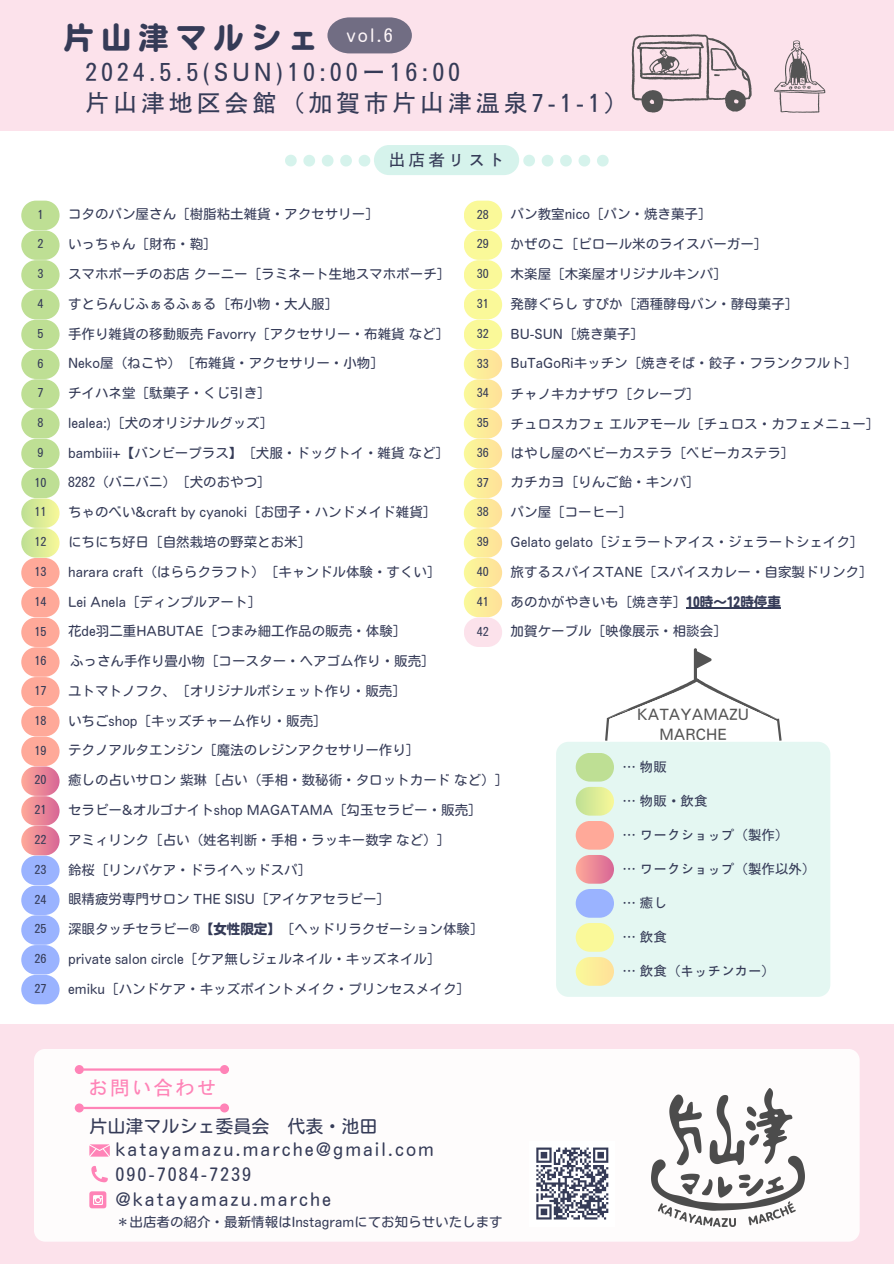
<style>
.page{position:relative;width:894px;height:1264px;background:#fff}
.page>*{position:absolute;margin:0;border:0;box-sizing:border-box;transform-origin:0 0}
.t1{font:30px "Motoya Maru Std W6";letter-spacing:.245em;color:#353b57}
.t2{font:24px "Motoya Gothic Std W3";letter-spacing:.16em;color:#353b57}
.t3{font:19.5px "Motoya Gothic Std W3";letter-spacing:.11em;color:#ff83b7}
.t4{font:18px/24.8px "Motoya Maru Std W3";letter-spacing:.11em;color:#353b57}
.t5{font:18px "Motoya Maru Std W3";color:#353b57}
.t6{font:18px "Motoya Maru Std W3";color:#fff}
.t7{font:16.5px "Motoya Gothic Std W3";letter-spacing:.2em;color:#353b57}
.t8{font:15px/20.2px "Motoya Gothic Std W3";color:#545454;text-align:center}
.t9{font:13.5px "Motoya Maru Std W3";color:#353b57}
.t10{font:13.5px "Motoya Gothic Std W3";color:#353b57}
.t11{font:12px "Motoya Gothic Std W3";color:#353b57}
.s1{font-family:"Motoya Maru Std W6"}
</style>
<div class="page">
<div style="left:0;top:1024px;width:893px;height:239px;background:#fce2eb"></div>
<div style="left:34px;top:1048px;width:825px;height:193px;background:#fff;border-radius:11px"></div>
<div style="left:0;top:0;width:893px;height:131px;background:#fce2eb"></div>
<img style="left:651px;top:1088px;width:153px;height:137px">
<svg style="left:536px;top:1147px;width:73px;height:73px"></svg>
<svg style="left:774px;top:40px;width:51px;height:72px"></svg>
<svg style="left:631px;top:34px;width:120px;height:79px"></svg>
<svg style="left:91px;top:1165px;width:17px;height:17px"></svg>
<svg style="left:89px;top:1144px;width:21px;height:12px"></svg>
<div style="left:89px;top:1191px;width:17px;height:17px;background:#ff83b7;border-radius:3px"></div>
<svg style="left:93px;top:1195px;width:10px;height:9px"></svg>
<hr style="left:83px;top:1068px;width:137px;height:2px;background:#ff83b7">
<div style="left:76px;top:1066px;width:7px;height:6px;background:#ff83b7;border-radius:50%"></div>
<div style="left:75px;top:1065px;width:9px;height:9px;border:2px solid #ff83b7;border-radius:50%"></div>
<div style="left:221px;top:1066px;width:7px;height:6px;background:#ff83b7;border-radius:50%"></div>
<div style="left:220px;top:1065px;width:9px;height:9px;border:2px solid #ff83b7;border-radius:50%"></div>
<hr style="left:83px;top:1106px;width:137px;height:3px;background:#ff83b7">
<div style="left:76px;top:1104px;width:7px;height:7px;background:#ff83b7;border-radius:50%"></div>
<div style="left:75px;top:1103px;width:9px;height:9px;border:2px solid #ff83b7;border-radius:50%"></div>
<div style="left:221px;top:1104px;width:7px;height:7px;background:#ff83b7;border-radius:50%"></div>
<div style="left:220px;top:1103px;width:9px;height:9px;border:2px solid #ff83b7;border-radius:50%"></div>
<svg style="left:21px;top:201px;width:39px;height:803px"></svg>
<div style="left:556px;top:741px;width:273px;height:255px;background:#e4f7f2;border-radius:12px"></div>
<svg style="left:463px;top:201px;width:39px;height:446px"></svg>
<svg style="left:575px;top:753px;width:38px;height:28px"></svg>
<svg style="left:575px;top:787px;width:38px;height:28px"></svg>
<svg style="left:575px;top:821px;width:38px;height:28px"></svg>
<svg style="left:575px;top:855px;width:38px;height:28px"></svg>
<svg style="left:575px;top:889px;width:38px;height:28px"></svg>
<svg style="left:575px;top:923px;width:38px;height:28px"></svg>
<svg style="left:575px;top:957px;width:38px;height:28px"></svg>
<svg style="left:285px;top:155px;width:11px;height:11px"></svg>
<svg style="left:303px;top:155px;width:12px;height:11px"></svg>
<svg style="left:322px;top:155px;width:11px;height:11px"></svg>
<svg style="left:340px;top:155px;width:12px;height:11px"></svg>
<svg style="left:358px;top:155px;width:12px;height:11px"></svg>
<div style="left:374px;top:145px;width:145px;height:30px;background:#d6f3ec;border-radius:15px"></div>
<svg style="left:523px;top:155px;width:12px;height:11px"></svg>
<svg style="left:541px;top:155px;width:12px;height:11px"></svg>
<svg style="left:560px;top:155px;width:11px;height:11px"></svg>
<svg style="left:578px;top:155px;width:12px;height:11px"></svg>
<svg style="left:597px;top:155px;width:11px;height:11px"></svg>
<hr style="left:686px;top:607px;width:94px;height:2px;background:#353b57">
<svg style="left:603px;top:648px;width:179px;height:94px"></svg>
<svg style="left:327px;top:17px;width:85px;height:36px;background:#827b90"></svg>
<h2 class="t1" style="left:64px;top:22px;width:256px">片山津マルシェ</h2>
<h3 class="t6" style="left:346px;top:26px;width:48px">vol.6</h3>
<p class="t2" style="left:85px;top:60px;width:376px">2024.5.5(SUN)10:00ー16:00</p>
<p class="t2" style="left:85px;top:91px;width:544px">片山津地区会館（加賀市片山津温泉7-1-1）</p>
<p class="t7" style="left:388px;top:152px;width:117px">出店者リスト</p>
<p class="t9" style="left:68px;top:207px;width:312px">コタのパン屋さん［樹脂粘土雑貨・アクセサリー］</p>
<p class="t9" style="left:68px;top:237px;width:150px">いっちゃん［財布・鞄］</p>
<p class="t11" style="left:477px;top:208px;width:13px">28</p>
<p class="t11" style="left:477px;top:238px;width:13px">29</p>
<p class="t11" style="left:477px;top:267px;width:13px">30</p>
<p class="t11" style="left:477px;top:297px;width:13px">31</p>
<p class="t11" style="left:477px;top:327px;width:13px">32</p>
<p class="t11" style="left:477px;top:357px;width:13px">33</p>
<p class="t11" style="left:477px;top:387px;width:13px">34</p>
<p class="t11" style="left:477px;top:416px;width:13px">35</p>
<p class="t11" style="left:477px;top:446px;width:13px">36</p>
<p class="t11" style="left:477px;top:476px;width:13px">37</p>
<p class="t11" style="left:477px;top:506px;width:13px">38</p>
<h3 class="t11" style="left:37px;top:208px;width:7px">1</h3>
<p class="t11" style="left:34px;top:238px;width:13px">２</p>
<h6 class="t11" style="left:34px;top:267px;width:13px">３</h6>
<p class="t9" style="left:68px;top:267px;width:383px">スマホポーチのお店クーニー［ラミネート生地スマホポーチ］</p>
<p class="t11" style="left:34px;top:297px;width:13px">４</p>
<p class="t9" style="left:68px;top:297px;width:272px">すとらんじふぁるふぁる［布小物・大人服］</p>
<p class="t11" style="left:34px;top:327px;width:13px">５</p>
<p class="t9" style="left:68px;top:327px;width:382px">手作り雑貨の移動販売 Favorry［アクセサリー・布雑貨など］</p>
<p class="t11" style="left:34px;top:357px;width:13px">６</p>
<p class="t9" style="left:68px;top:356px;width:317px">Neko屋（ねこや）［布雑貨・アクセサリー・小物］</p>
<p class="t11" style="left:34px;top:387px;width:13px">７</p>
<p class="t9" style="left:68px;top:386px;width:204px">チイハネ堂［駄菓子・くじ引き］</p>
<p class="t11" style="left:34px;top:416px;width:13px">８</p>
<p class="t9" style="left:68px;top:416px;width:207px">lealea:)［犬のオリジナルグッズ］</p>
<p class="t11" style="left:37px;top:446px;width:7px">9</p>
<p class="t9" style="left:68px;top:446px;width:382px">bambiii+【バンビープラス】［犬服・ドッグトイ・雑貨など］</p>
<p class="t11" style="left:34px;top:476px;width:13px">10</p>
<p class="t9" style="left:68px;top:475px;width:204px">8282（バニバニ）［犬のおやつ］</p>
<p class="t11" style="left:34px;top:506px;width:13px">11</p>
<p class="t9" style="left:68px;top:505px;width:369px">ちゃのべい&amp;craft by cyanoki［お団子・ハンドメイド雑貨］</p>
<p class="t11" style="left:34px;top:535px;width:13px">12</p>
<p class="t11" style="left:34px;top:565px;width:13px">13</p>
<p class="t9" style="left:68px;top:565px;width:374px">harara craft（はららクラフト）［キャンドル体験・すくい］</p>
<p class="t11" style="left:34px;top:595px;width:13px">14</p>
<p class="t9" style="left:68px;top:594px;width:194px">Lei Anela［ディンプルアート］</p>
<p class="t11" style="left:34px;top:625px;width:13px">15</p>
<p class="t9" style="left:68px;top:624px;width:340px">花de羽二重HABUTAE［つまみ細工作品の販売・体験］</p>
<p class="t11" style="left:34px;top:654px;width:13px">16</p>
<p class="t11" style="left:34px;top:684px;width:13px">17</p>
<p class="t11" style="left:34px;top:714px;width:13px">18</p>
<p class="t11" style="left:34px;top:744px;width:13px">19</p>
<p class="t9" style="left:68px;top:743px;width:353px">テクノアルタエンジン［魔法のレジンアクセサリー作り］</p>
<p class="t11" style="left:34px;top:773px;width:13px">20</p>
<p class="t11" style="left:34px;top:803px;width:13px">21</p>
<p class="t9" style="left:68px;top:535px;width:245px">にちにち好日［自然栽培の野菜とお米］</p>
<p class="t11" style="left:477px;top:535px;width:13px">39</p>
<p class="t11" style="left:477px;top:565px;width:13px">40</p>
<p class="t11" style="left:477px;top:595px;width:13px">41</p>
<p class="t11" style="left:477px;top:625px;width:13px">42</p>
<p class="t9" style="left:70px;top:654px;width:366px">ふっさん手作り畳小物［コースター・ヘアゴム作り・販売］</p>
<p class="t9" style="left:68px;top:684px;width:339px">ユトマトノフク、［オリジナルポシェット作り・販売］</p>
<p class="t9" style="left:68px;top:714px;width:260px">いちごshop［キッズチャーム作り・販売］</p>
<p class="t9" style="left:68px;top:773px;width:441px">癒しの占いサロン紫琳［占い（手相・数秘術・タロットカードなど）］</p>
<p class="t9" style="left:68px;top:803px;width:415px">セラピー&amp;オルゴナイトshop MAGATAMA［勾玉セラピー・販売］</p>
<p class="t11" style="left:34px;top:833px;width:13px">22</p>
<p class="t9" style="left:68px;top:833px;width:383px">アミィリンク［占い（姓名判断・手相・ラッキー数字など）］</p>
<p class="t11" style="left:34px;top:863px;width:13px">23</p>
<p class="t9" style="left:68px;top:862px;width:245px">鈴桜［リンパケア・ドライヘッドスパ］</p>
<p class="t11" style="left:34px;top:893px;width:13px">24</p>
<p class="t9" style="left:68px;top:892px;width:323px">眼精疲労専門サロン THE SISU［アイケアセラピー］</p>
<p class="t11" style="left:34px;top:922px;width:13px">25</p>
<p class="t9" style="left:68px;top:922px;width:417px">深眼タッチセラピー®<span class="s1">【女性限定】</span>［ヘッドリラクゼーション体験］</p>
<p class="t11" style="left:34px;top:952px;width:13px">26</p>
<p class="t11" style="left:34px;top:982px;width:13px">27</p>
<p class="t9" style="left:68px;top:952px;width:374px">private salon circle［ケア無しジェルネイル・キッズネイル］</p>
<p class="t9" style="left:68px;top:981px;width:403px">emiku［ハンドケア・キッズポイントメイク・プリンセスメイク］</p>
<p class="t9" style="left:510px;top:207px;width:202px">パン教室nico［パン・焼き菓子］</p>
<p class="t9" style="left:510px;top:237px;width:258px">かぜのこ［ピロール米のライスバーガー］</p>
<p class="t9" style="left:510px;top:267px;width:218px">木楽屋［木楽屋オリジナルキンパ］</p>
<p class="t9" style="left:510px;top:297px;width:289px">発酵ぐらしすぴか［酒種酵母パン・酵母菓子］</p>
<h5 class="t9" style="left:510px;top:327px;width:135px">BU-SUN［焼き菓子］</h5>
<p class="t9" style="left:510px;top:356px;width:348px">BuTaGoRiキッチン［焼きそば・餃子・フランクフルト］</p>
<p class="t9" style="left:510px;top:387px;width:191px">チャノキカナザワ［クレープ］</p>
<p class="t9" style="left:510px;top:417px;width:370px">チュロスカフェエルアモール［チュロス・カフェメニュー］</p>
<p class="t9" style="left:510px;top:446px;width:285px">はやし屋のベビーカステラ［ベビーカステラ］</p>
<p class="t9" style="left:510px;top:475px;width:191px">カチカヨ［りんご飴・キンパ］</p>
<p class="t9" style="left:510px;top:505px;width:123px">パン屋［コーヒー］</p>
<p class="t9" style="left:510px;top:535px;width:354px">Gelato gelato［ジェラートアイス・ジェラートシェイク］</p>
<p class="t9" style="left:510px;top:565px;width:363px">旅するスパイスTANE［スパイスカレー・自家製ドリンク］</p>
<p class="t9" style="left:510px;top:594px;width:271px">あのかがやきいも［焼き芋］<span class="s1">10時～12時停車</span></p>
<p class="t9" style="left:510px;top:624px;width:218px">加賀ケーブル［映像展示・相談会］</p>
<p class="t8" style="left:637px;top:704px;width:113px">KATAYAMAZU<br>MARCHE</p>
<p class="t10" style="left:622px;top:759px;width:46px">… 物販</p>
<p class="t10" style="left:622px;top:794px;width:85px">… 物販・飲食</p>
<p class="t10" style="left:622px;top:828px;width:167px">… ワークショップ（製作）</p>
<p class="t10" style="left:622px;top:862px;width:194px">… ワークショップ（製作以外）</p>
<p class="t10" style="left:622px;top:896px;width:46px">… 癒し</p>
<p class="t10" style="left:622px;top:930px;width:45px">… 飲食</p>
<p class="t10" style="left:622px;top:964px;width:154px">… 飲食（キッチンカー）</p>
<p class="t3" style="left:89px;top:1077px;width:129px">お問い合わせ</p>
<p class="t5" style="left:89px;top:1116px;width:286px">片山津マルシェ委員会 代表・池田</p>
<h1 class="t4" style="left:115px;top:1136px;width:320px">katayamazu.marche@gmail.com<br>090-7084-7239 @katayamazu.marche</h1>
<h4 class="t9" style="left:116px;top:1215px;width:388px">＊出店者の紹介・最新情報はInstagramにてお知らせいたします</h4>
</div>
